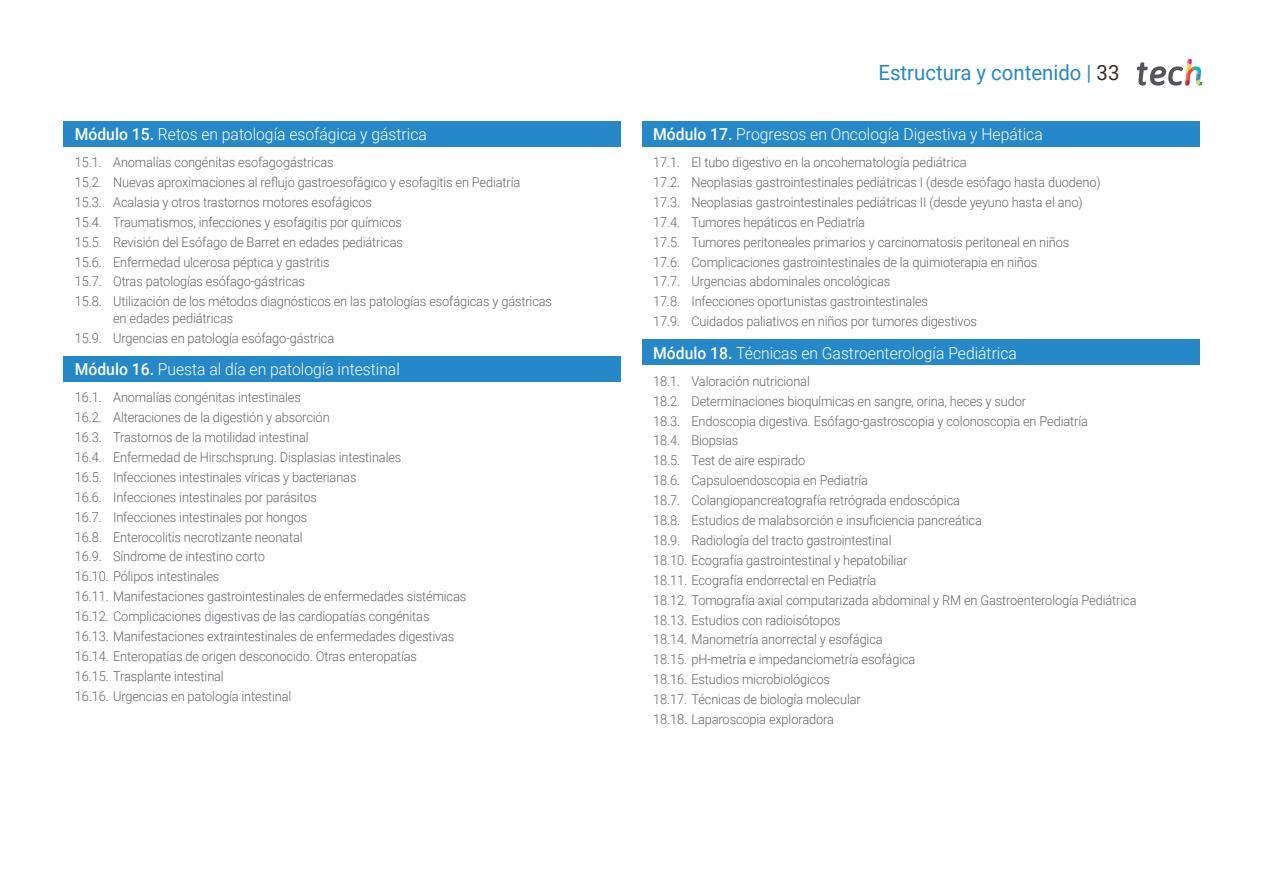
<style>
.page{position:relative;width:1263px;height:893px;background:#fff}
.page>*{position:absolute;margin:0;border:0;box-sizing:border-box;transform-origin:0 0}
.t1{font:21px "Roboto";color:#2488c9}
.t2{font:300 16.5px "Roboto";color:#fff;scale:.95 1}
.t3{font:300 13.5px/20px "Roboto";letter-spacing:-.01em;color:#61646a;scale:.95 1}
.s1{font-weight:500}
.s2{color:#312e20}
</style>
<div class="page">
<div style="left:64px;top:121px;width:557px;height:25px;background:#2488c9"></div>
<div style="left:64px;top:356px;width:557px;height:25px;background:#2488c9"></div>
<div style="left:642px;top:121px;width:557px;height:25px;background:#2488c9"></div>
<div style="left:642px;top:340px;width:557px;height:25px;background:#2488c9"></div>
<svg style="left:1137px;top:59px;width:65px;height:27px"></svg>
<p class="t2" style="left:75px;top:123px;width:372px"><span class="s1">Módulo 15.</span> Retos en patología esofágica y gástrica</p>
<p class="t3" style="left:75px;top:152px;width:504px">15.1. Anomalías congénitas esofagogástricas<br>15.2. Nuevas aproximaciones al reflujo gastroesofágico y esofagitis en Pediatría<br>15.3. Acalasia y otros trastornos motores esofágicos<br>15.4. Traumatismos, infecciones y esofagitis por químicos<br>15.5. Revisión del Esófago de Barret en edades pediátricas<br>15.6. Enfermedad ulcerosa péptica y gastritis<br>15.7. Otras patologías esófago-gástricas<br>15.8. Utilización de los métodos diagnósticos en las patologías esofágicas y gástricas</p>
<p class="t3" style="left:75px;top:308px;width:275px;text-indent:38px">en edades pediátricas<br>15.9. Urgencias en patología esófago-gástrica</p>
<p class="t2" style="left:75px;top:358px;width:344px"><span class="s1">Módulo 16.</span> Puesta al día en patología intestinal</p>
<p class="t3" style="left:75px;top:387px;width:414px">16.1. Anomalías congénitas intestinales<br>16.2. Alteraciones de la digestión y absorción<br>16.3. Trastornos de la motilidad intestinal<br>16.4. Enfermedad de Hirschsprung. Displasias intestinales<br>16.5. Infecciones intestinales víricas y bacterianas<br>16.6. Infecciones intestinales por parásitos<br>16.7. Infecciones intestinales por hongos<br>16.8. Enterocolitis necrotizante neonatal<br>16.9. Síndrome de intestino corto<br>16.10. Pólipos intestinales<br>16.11. Manifestaciones gastrointestinales de enfermedades sistémicas 16.12. Complicaciones digestivas de las cardiopatías congénitas 16.13. Manifestaciones extraintestinales de enfermedades digestivas 16.14. Enteropatías de origen desconocido. Otras enteropatías<br>16.15. Trasplante intestinal<br>16.16. Urgencias en patología intestinal</p>
<h1 class="t1" style="left:878px;top:57px;width:242px">Estructura y contenido | <span class="s2">33</span></h1>
<p class="t2" style="left:653px;top:123px;width:412px"><span class="s1">Módulo 17.</span> Progresos en Oncología Digestiva y Hepática</p>
<p class="t3" style="left:653px;top:152px;width:472px">17.1. El tubo digestivo en la oncohematología pediátrica<br>17.2. Neoplasias gastrointestinales pediátricas I (desde esófago hasta duodeno)<br>17.3. Neoplasias gastrointestinales pediátricas II (desde yeyuno hasta el ano)<br>17.4. Tumores hepáticos en Pediatría<br>17.5. Tumores peritoneales primarios y carcinomatosis peritoneal en niños<br>17.6. Complicaciones gastrointestinales de la quimioterapia en niños<br>17.7. Urgencias abdominales oncológicas<br>17.8. Infecciones oportunistas gastrointestinales<br>17.9. Cuidados paliativos en niños por tumores digestivos</p>
<p class="t2" style="left:653px;top:341px;width:384px"><span class="s1">Módulo 18.</span> Técnicas en Gastroenterología Pediátrica</p>
<p class="t3" style="left:653px;top:370px;width:510px">18.1. Valoración nutricional<br>18.2. Determinaciones bioquímicas en sangre, orina, heces y sudor<br>18.3. Endoscopia digestiva. Esófago-gastroscopia y colonoscopia en Pediatría<br>18.4. Biopsias<br>18.5. Test de aire espirado<br>18.6. Capsuloendoscopia en Pediatría<br>18.7. Colangiopancreatografía retrógrada endoscópica<br>18.8. Estudios de malabsorción e insuficiencia pancreática<br>18.9. Radiología del tracto gastrointestinal<br>18.10. Ecografía gastrointestinal y hepatobiliar<br>18.11. Ecografía endorrectal en Pediatría<br>18.12. Tomografía axial computarizada abdominal y RM en Gastroenterología Pediátrica 18.13. Estudios con radioisótopos<br>18.14. Manometría anorrectal y esofágica<br>18.15. pH-metría e impedanciometría esofágica<br>18.16. Estudios microbiológicos<br>18.17. Técnicas de biología molecular<br>18.18. Laparoscopia exploradora</p>
</div>
